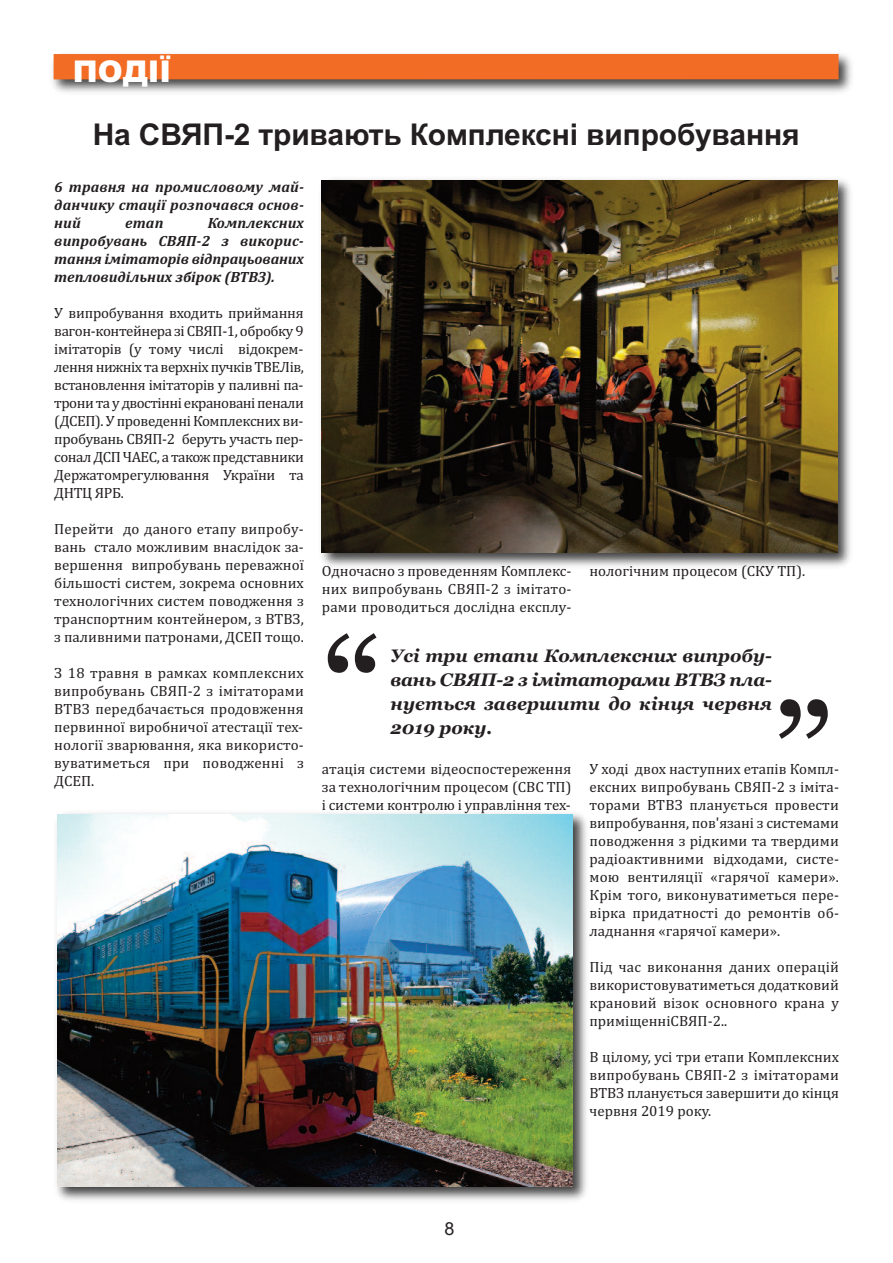
<style>
.page{position:relative;width:893px;height:1263px;background:#fff}
.page>*{position:absolute;margin:0;border:0;box-sizing:border-box;transform-origin:0 0}
.t1{font:150px "Georgia";color:#231f20}
.t2{font:700 30px "Arial";letter-spacing:-.005em;color:#231f20}
.t3{font:900 30px "Arial";color:#fff}
.t4{font:italic 700 18px/24px "Georgia";letter-spacing:.01em;color:#231f20;text-align:justify}
.t5{font:18px "Arial";color:#231f20}
.t6{font:15px/18px "Cambria";color:#231f20;text-align:justify}
.t7{font:italic 700 15px/18px "Cambria";letter-spacing:.01em;color:#231f20;text-align:justify}
</style>
<div class="page">
<img style="left:321px;top:179px;width:530px;height:387px">
<img style="left:322px;top:180px;width:516px;height:372px">
<img style="left:57px;top:813px;width:530px;height:387px">
<img style="left:57px;top:814px;width:516px;height:372px">
<img style="left:52px;top:53px;width:800px;height:39px">
<div style="left:54px;top:54px;width:785px;height:25px;background:#f36c25"></div>
<h2 class="t3" style="left:73px;top:54px;width:100px">ПОДІЇ</h2>
<h2 class="t2" style="left:93px;top:117px;width:708px">На СВЯП-2 тривають Комплексні випробування</h2>
<p class="t7" style="left:54px;top:177px;width:251px">6 травня на промисловому май&shy;данчику стації розпочався основ&shy;ний</p>
<p class="t7" style="left:54px;top:213px;width:251px;text-indent:153px">Комплексних випробувань СВЯП-2 з викорис&shy;тання імітаторів відпрацьованих тепловидільних збірок (ВТВЗ).</p>
<p class="t6" style="left:54px;top:303px;width:251px">У випробування входить приймання вагон-контейнера зі СВЯП-1, обробку 9 імітаторів (у тому числі відокрем&shy;лення нижніх та верхніх пучків ТВЕЛів, встановлення імітаторів у паливні па&shy;трони та у двостінні екрановані пенали (ДСЕП). У проведенні Комплексних ви&shy;пробувань СВЯП-2 беруть участь пер&shy;сонал ДСП ЧАЕС, а також представники Держатомрегулювання України та ДНТЦ ЯРБ.</p>
<p class="t6" style="left:54px;top:519px;width:251px">Перейти до даного етапу випробу&shy;вань стало можливим внаслідок за&shy;вершення випробувань переважної більшості систем, зокрема основних технологічних систем поводження з транспортним контейнером, з ВТВЗ, з паливними патронами, ДСЕП тощо.</p>
<p class="t6" style="left:54px;top:663px;width:251px">З 18 травня в рамках комплексних випробувань СВЯП-2 з імітаторами ВТВЗ передбачається продовження первинної виробничої атестації тех&shy;нології зварювання, яка використо&shy;вуватиметься при поводженні з ДСЕП.</p>
<p class="t7" style="left:125px;top:213px;width:40px">етап</p>
<p class="t6" style="left:322px;top:562px;width:251px">Одночасно з проведенням Комплекс&shy;них випробувань СВЯП-2 з імітато&shy;рами проводиться дослідна експлу-</p>
<p class="t6" style="left:589px;top:562px;width:217px">нологічним процесом (СКУ ТП).</p>
<h1 class="t1" style="left:322px;top:605px;width:63px">“</h1>
<p class="t4" style="left:390px;top:644px;width:383px">Усі три етапи Комплексних випробу&shy;вань СВЯП-2 з імітаторами ВТВЗ пла&shy;нується завершити до кінця червня 2019 року.</p>
<h1 class="t1" style="left:772px;top:672px;width:63px">”</h1>
<p class="t6" style="left:322px;top:760px;width:251px">атація системи відеоспостереження за технологічним процесом (СВС ТП) і системи контролю і управління тех-</p>
<p class="t6" style="left:589px;top:760px;width:251px">У ході двох наступних етапів Компл&shy;ексних випробувань СВЯП-2 з іміта&shy;торами ВТВЗ планується провести випробування, пов'язані з системами поводження з рідкими та твердими радіоактивними відходами, систе&shy;мою вентиляції «гарячої камери».<br>Крім того, виконуватиметься пере&shy;вірка придатності до ремонтів об&shy;ладнання «гарячої камери».</p>
<p class="t6" style="left:589px;top:958px;width:251px">Під час виконання даних операцій використовуватиметься додатковий крановий візок основного крана у приміщенніСВЯП-2..</p>
<p class="t6" style="left:589px;top:1048px;width:251px">В цілому, усі три етапи Комплексних випробувань СВЯП-2 з імітаторами ВТВЗ планується завершити до кінця червня 2019 року.</p>
<p class="t5" style="left:444px;top:1218px;width:12px">8</p>
</div>
